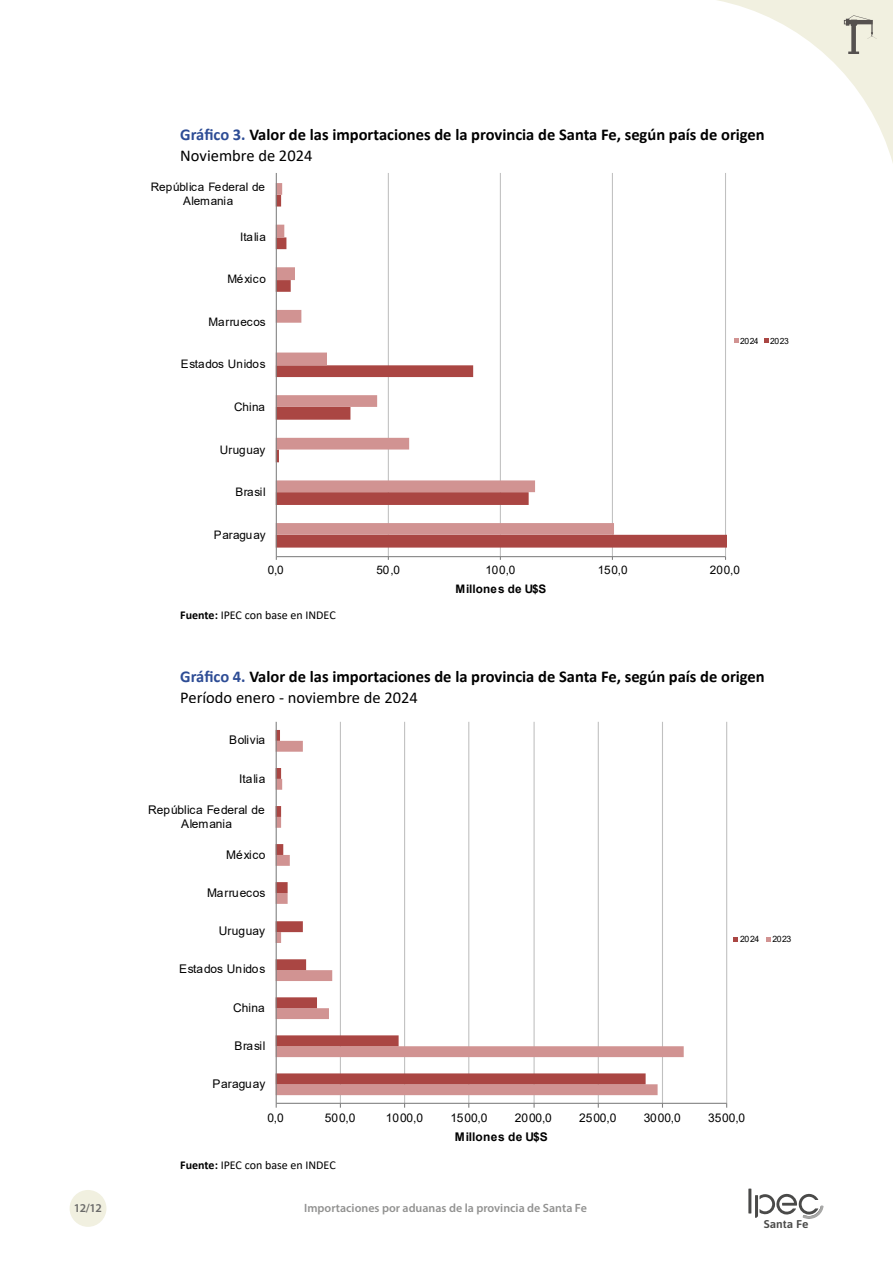
<style>
.page{position:relative;width:893px;height:1263px;background:#fff}
.page>*{position:absolute;margin:0;border:0;box-sizing:border-box;transform-origin:0 0}
.t1{font:700 16.5px/21px "Calibri";color:#000}
.t2{font:12px/14.1px "Arial";letter-spacing:-.01em;color:#000;text-align:center}
.t3{font:12px "Calibri";color:#000}
.t4{font:600 12px "Myriad Pro";color:#929291}
.t5{font:700 12px "Arial";letter-spacing:.025em;color:#000}
.t6{font:12px "Arial";letter-spacing:.01em;color:#000}
.t7{font:12px "Arial";letter-spacing:.015em;color:#000}
.t8{font:600 12px "Myriad Pro";color:#6a6a69}
.t9{font:11.7px/14px "Arial";letter-spacing:-.01em;color:#000;text-align:center}
.t10{font:700 11.7px "Arial";letter-spacing:.025em;color:#000}
.t11{font:11.7px "Arial";letter-spacing:.01em;color:#000}
.t12{font:600 11.25px "Asap";color:#4a4a49;scale:1.06 1}
.t13{font:8.7px "Arial";letter-spacing:-.055em;color:#000}
.t14{font:8.55px "Arial";letter-spacing:-.055em;color:#000}
.s1{color:#2d4c95}
.s2{font-weight:400}
.s3{font-weight:700}
</style>
<div class="page">
<div style="left:70px;top:1190px;width:36px;height:37px;background:#f1f0e0;border-radius:50%"></div>
<hr style="left:748px;top:1188px;width:3px;height:25px;background:#4a4a49">
<svg style="left:755px;top:1193px;width:69px;height:26px"></svg>
<svg style="left:717px;top:0;width:176px;height:163px"></svg>
<hr style="left:388px;top:173px;width:1px;height:384px;background:#c0c0c0">
<hr style="left:500px;top:173px;width:1px;height:384px;background:#c0c0c0">
<hr style="left:612px;top:173px;width:1px;height:384px;background:#c0c0c0">
<hr style="left:725px;top:173px;width:1px;height:384px;background:#c0c0c0">
<svg style="left:277px;top:534px;width:449px;height:14px;fill:#aa4643"></svg>
<svg style="left:277px;top:183px;width:337px;height:352px"></svg>
<hr style="left:276px;top:556px;width:449px;height:1px;background:#808080">
<hr style="left:276px;top:173px;width:1px;height:384px;background:#808080">
<svg style="left:735px;top:339px;width:4px;height:4px"></svg>
<svg style="left:764px;top:339px;width:5px;height:4px"></svg>
<hr style="left:340px;top:722px;width:1px;height:381px;background:#c0c0c0">
<hr style="left:404px;top:722px;width:1px;height:381px;background:#c0c0c0">
<hr style="left:468px;top:722px;width:1px;height:381px;background:#c0c0c0">
<hr style="left:534px;top:722px;width:1px;height:381px;background:#c0c0c0">
<hr style="left:598px;top:722px;width:1px;height:381px;background:#c0c0c0">
<hr style="left:662px;top:722px;width:1px;height:381px;background:#c0c0c0">
<hr style="left:726px;top:722px;width:1px;height:381px;background:#c0c0c0">
<svg style="left:277px;top:1046px;width:407px;height:49px;fill:#d19392"></svg>
<svg style="left:277px;top:730px;width:369px;height:354px"></svg>
<hr style="left:276px;top:1103px;width:451px;height:1px;background:#808080">
<hr style="left:276px;top:722px;width:1px;height:381px;background:#808080">
<svg style="left:734px;top:937px;width:4px;height:5px"></svg>
<svg style="left:766px;top:937px;width:5px;height:5px"></svg>
<p class="t1" style="left:180px;top:124px;width:586px"><span class="s1">Gráfico 3.</span> Valor de las importaciones de la provincia de Santa Fe, según país de origen<br><span class="s2">Noviembre de 2024</span></p>
<p class="t9" style="left:151px;top:180px;width:116px">República Federal de<br>Alemania</p>
<p class="t9" style="left:240px;top:230px;width:27px">Italia</p>
<p class="t9" style="left:227px;top:272px;width:40px">México</p>
<p class="t11" style="left:209px;top:314px;width:59px">Marruecos</p>
<p class="t9" style="left:181px;top:357px;width:86px">Estados Unidos</p>
<p class="t9" style="left:234px;top:400px;width:33px">China</p>
<p class="t9" style="left:220px;top:442px;width:47px">Uruguay</p>
<p class="t9" style="left:235px;top:485px;width:32px">Brasil</p>
<p class="t9" style="left:214px;top:527px;width:53px">Paraguay</p>
<p class="t14" style="left:740px;top:335px;width:20px">2024</p>
<p class="t14" style="left:770px;top:335px;width:20px">2023</p>
<p class="t9" style="left:268px;top:563px;width:18px">0,0</p>
<p class="t9" style="left:377px;top:563px;width:25px">50,0</p>
<p class="t9" style="left:485px;top:563px;width:31px">100,0</p>
<p class="t9" style="left:598px;top:563px;width:31px">150,0</p>
<p class="t9" style="left:710px;top:563px;width:31px">200,0</p>
<p class="t3" style="left:180px;top:607px;width:157px"><span class="s3">Fuente:</span> IPEC con base en INDEC</p>
<p class="t10" style="left:455px;top:581px;width:93px">Millones de U$S</p>
<p class="t1" style="left:180px;top:666px;width:586px"><span class="s1">Gráfico 4.</span> Valor de las importaciones de la provincia de Santa Fe, según país de origen<br><span class="s2">Período enero - noviembre de 2024</span></p>
<p class="t7" style="left:229px;top:732px;width:38px">Bolivia</p>
<p class="t2" style="left:239px;top:771px;width:28px">Italia</p>
<p class="t2" style="left:148px;top:802px;width:118px">República Federal de<br>Alemania</p>
<p class="t2" style="left:226px;top:848px;width:41px">México</p>
<p class="t6" style="left:207px;top:885px;width:60px">Marruecos</p>
<p class="t2" style="left:219px;top:924px;width:48px">Uruguay</p>
<p class="t2" style="left:179px;top:962px;width:88px">Estados Unidos</p>
<p class="t2" style="left:233px;top:1000px;width:33px">China</p>
<p class="t2" style="left:235px;top:1038px;width:32px">Brasil</p>
<p class="t2" style="left:213px;top:1076px;width:54px">Paraguay</p>
<p class="t13" style="left:740px;top:933px;width:20px">2024</p>
<p class="t13" style="left:772px;top:933px;width:20px">2023</p>
<p class="t2" style="left:267px;top:1110px;width:18px">0,0</p>
<p class="t2" style="left:325px;top:1110px;width:32px">500,0</p>
<p class="t2" style="left:386px;top:1110px;width:39px">1000,0</p>
<p class="t2" style="left:450px;top:1110px;width:39px">1500,0</p>
<p class="t2" style="left:515px;top:1110px;width:39px">2000,0</p>
<p class="t2" style="left:579px;top:1110px;width:39px">2500,0</p>
<p class="t2" style="left:644px;top:1110px;width:39px">3000,0</p>
<p class="t2" style="left:708px;top:1110px;width:39px">3500,0</p>
<p class="t3" style="left:180px;top:1156px;width:157px"><span class="s3">Fuente:</span> IPEC con base en INDEC</p>
<p class="t5" style="left:455px;top:1128px;width:94px">Millones de U$S</p>
<p class="t8" style="left:74px;top:1200px;width:30px">12/12</p>
<p class="t4" style="left:304px;top:1200px;width:284px">Importaciones por aduanas de la provincia de Santa Fe</p>
<p class="t12" style="left:764px;top:1216px;width:44px">Santa Fe</p>
</div>
